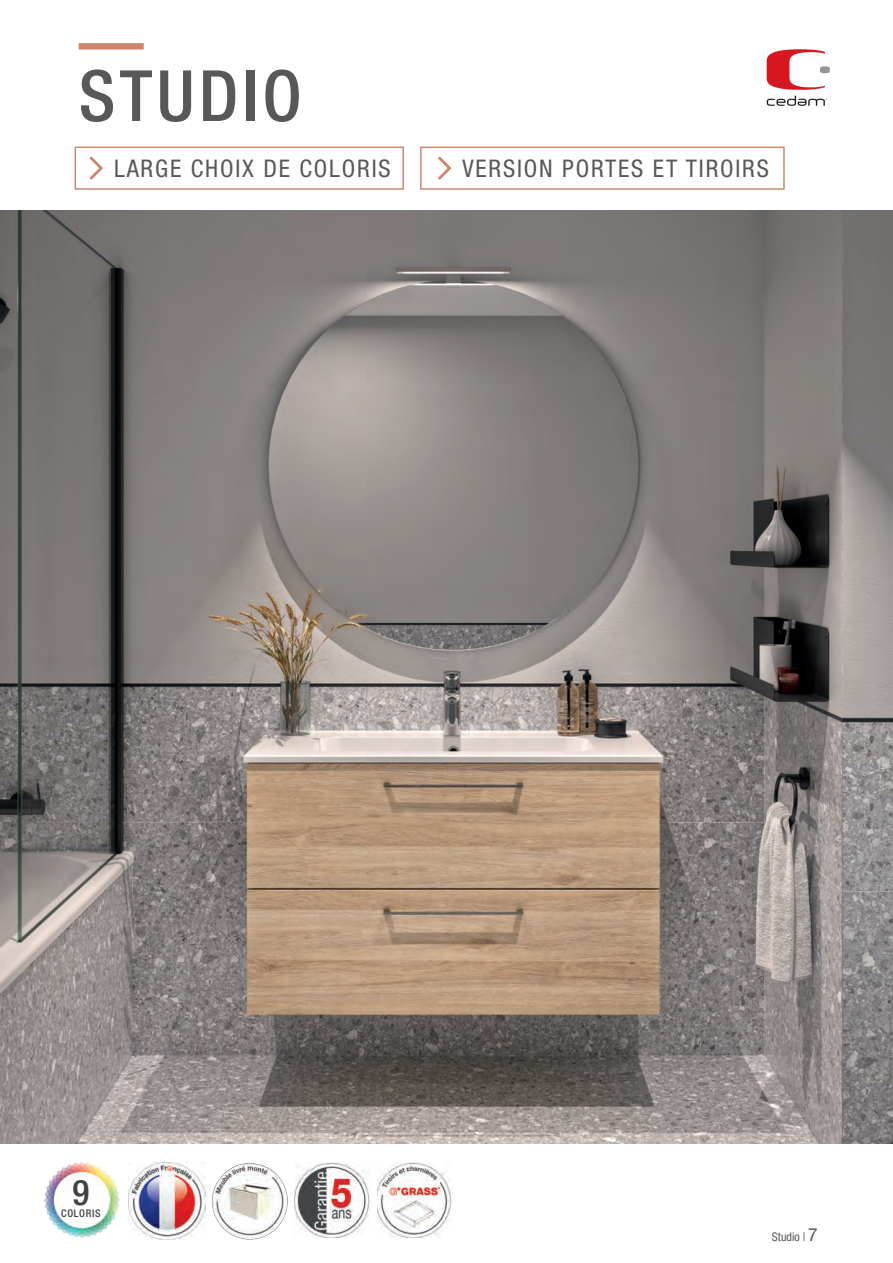
<style>
.page{position:relative;width:893px;height:1263px;background:#fff}
.page>*{position:absolute;margin:0;border:0;box-sizing:border-box;transform-origin:0 0}
.t1{font:500 condensed 70.8px "Helvetica Neue LT Std";letter-spacing:.06em;color:#57585a}
.t2{font:500 condensed 35.25px "Helvetica Neue LT Std";color:#3f4345}
.t3{font:condensed 24.3px "Helvetica Neue LT Std";letter-spacing:.075em;color:#57585a}
.t4{font:condensed 12px "Helvetica Neue LT Std";color:#57585a}
.t5{font:500 condensed 10.65px "Helvetica Neue LT Std";letter-spacing:.06em;color:#3f4345}
.s1{font-stretch:normal;font-size:18px}
</style>
<div class="page">
<svg style="left:767px;top:49px;width:63px;height:41px"></svg>
<svg style="left:767px;top:96px;width:60px;height:10px"></svg>
<img style="left:128px;top:1162px;width:78px;height:77px">
<img style="left:212px;top:1163px;width:76px;height:77px">
<img style="left:295px;top:1162px;width:75px;height:75px">
<img style="left:377px;top:1162px;width:75px;height:75px">
<img style="left:45px;top:1162px;width:75px;height:75px">
<img style="left:0;top:210px;width:893px;height:934px">
<div style="left:79px;top:43px;width:65px;height:7px;background:#cc886f"></div>
<div style="left:75px;top:147px;width:329px;height:43px;border:2px solid #cc886f"></div>
<svg style="left:89px;top:156px;width:14px;height:24px"></svg>
<svg style="left:438px;top:156px;width:14px;height:24px"></svg>
<div style="left:420px;top:147px;width:365px;height:43px;border:2px solid #cc886f"></div>
<h1 class="t1" style="left:79px;top:54px;width:225px">STUDIO</h1>
<p class="t3" style="left:114px;top:154px;width:278px">LARGE CHOIX DE COLORIS</p>
<p class="t3" style="left:462px;top:154px;width:308px">VERSION PORTES ET TIROIRS</p>
<h2 class="t2" style="left:72px;top:1171px;width:18px">9</h2>
<p class="t5" style="left:61px;top:1207px;width:41px">COLORIS</p>
<p class="t4" style="left:772px;top:1230px;width:48px">Studio | <span class="s1">7</span></p>
</div>
